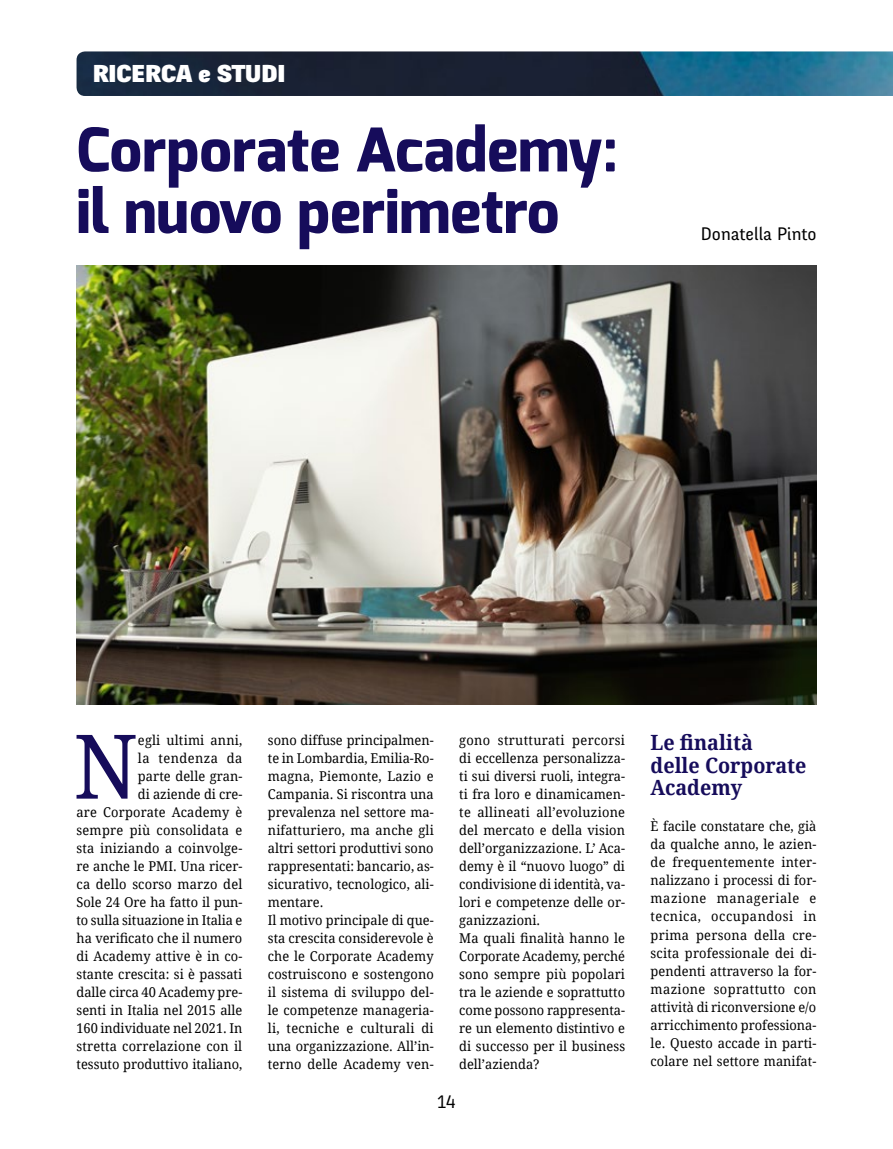
<style>
.page{position:relative;width:893px;height:1149px;background:#fff}
.page>*{position:absolute;margin:0;border:0;box-sizing:border-box;transform-origin:0 0}
.t1{font:89.1px "Droid Serif";color:#160c5b;scale:.95 1}
.t2{font:800 60px/61.5px "Exo";color:#160c5b}
.t3{font:900 24px "Fengardo Neue";color:#fff;scale:1.11 1}
.t4{font:700 21px/22.5px "Droid Serif";color:#160c5b;scale:.94 1}
.t5{font:18px "Fengardo Neue";color:#000}
.t6{font:18px "Ruda";color:#000}
.t7{font:13.5px/18px "Droid Serif";color:#000;scale:.95 1}
</style>
<div class="page">
<img style="left:77px;top:265px;width:739px;height:439px">
<img style="left:77px;top:51px;width:816px;height:45px">
<h3 class="t3" style="left:93px;top:60px;width:175px">RICERCA e STUDI</h3>
<h2 class="t2" style="left:77px;top:119px;width:543px">Corporate Academy: il nuovo perimetro</h2>
<h3 class="t5" style="left:701px;top:223px;width:117px">Donatella Pinto</h3>
<p class="t7" style="left:77px;top:730px;width:176px;text-align:right">egli ultimi anni,<br>la tendenza da<br>parte delle gran-<br>di aziende di cre-<br>are Corporate Academy è sempre più consolidata e sta iniziando a coinvolge&shy;re anche le PMI. Una ricer&shy;ca dello scorso marzo del<br>Sole 24 Ore ha fatto il pun&shy;to sulla situazione in Italia e ha verificato che il numero di Academy attive è in co&shy;stante crescita: si è passati dalle circa 40 Academy pre&shy;senti in Italia nel 2015 alle<br>160 individuate nel 2021. In stretta correlazione con il tessuto produttivo italiano,</p>
<p class="t7" style="left:268px;top:730px;width:176px">sono diffuse principalmen&shy;te in Lombardia, Emilia-Ro&shy;magna, Piemonte, Lazio e<br>Campania. Si riscontra una prevalenza nel settore ma&shy;nifatturiero, ma anche gli altri settori produttivi sono rappresentati: bancario, as&shy;sicurativo, tecnologico, ali&shy;mentare.<br>Il motivo principale di que&shy;sta crescita considerevole è che le Corporate Academy costruiscono e sostengono il sistema di sviluppo del&shy;le competenze manageria&shy;li, tecniche e culturali di una organizzazione. All’in&shy;terno delle Academy ven-</p>
<p class="t7" style="left:459px;top:730px;width:176px">gono strutturati percorsi di eccellenza personalizza&shy;ti sui diversi ruoli, integra&shy;ti fra loro e dinamicamen&shy;te allineati all’evoluzione del mercato e della vision dell’organizzazione. L’ Aca&shy;demy è il “nuovo luogo” di condivisione di identità, va&shy;lori e competenze delle or&shy;ganizzazioni.<br>Ma quali finalità hanno le<br>Corporate Academy, perché sono sempre più popolari tra le aziende e soprattutto come possono rappresenta&shy;re un elemento distintivo e di successo per il business dell’azienda?</p>
<h3 class="t4" style="left:651px;top:730px;width:167px">Le finalità delle Corporate<br>Academy</h3>
<h1 class="t1" style="left:73px;top:705px;width:70px">N</h1>
<p class="t7" style="left:651px;top:817px;width:176px;text-align:justify">È facile constatare che, già da qualche anno, le azien&shy;de frequentemente inter&shy;nalizzano i processi di for&shy;mazione manageriale e tecnica, occupandosi in prima persona della cre&shy;scita professionale dei di&shy;pendenti attraverso la for&shy;mazione soprattutto con attività di riconversione e/o arricchimento professiona&shy;le. Questo accade in parti&shy;colare nel settore manifat-</p>
<h3 class="t6" style="left:437px;top:1091px;width:20px">14</h3>
</div>
